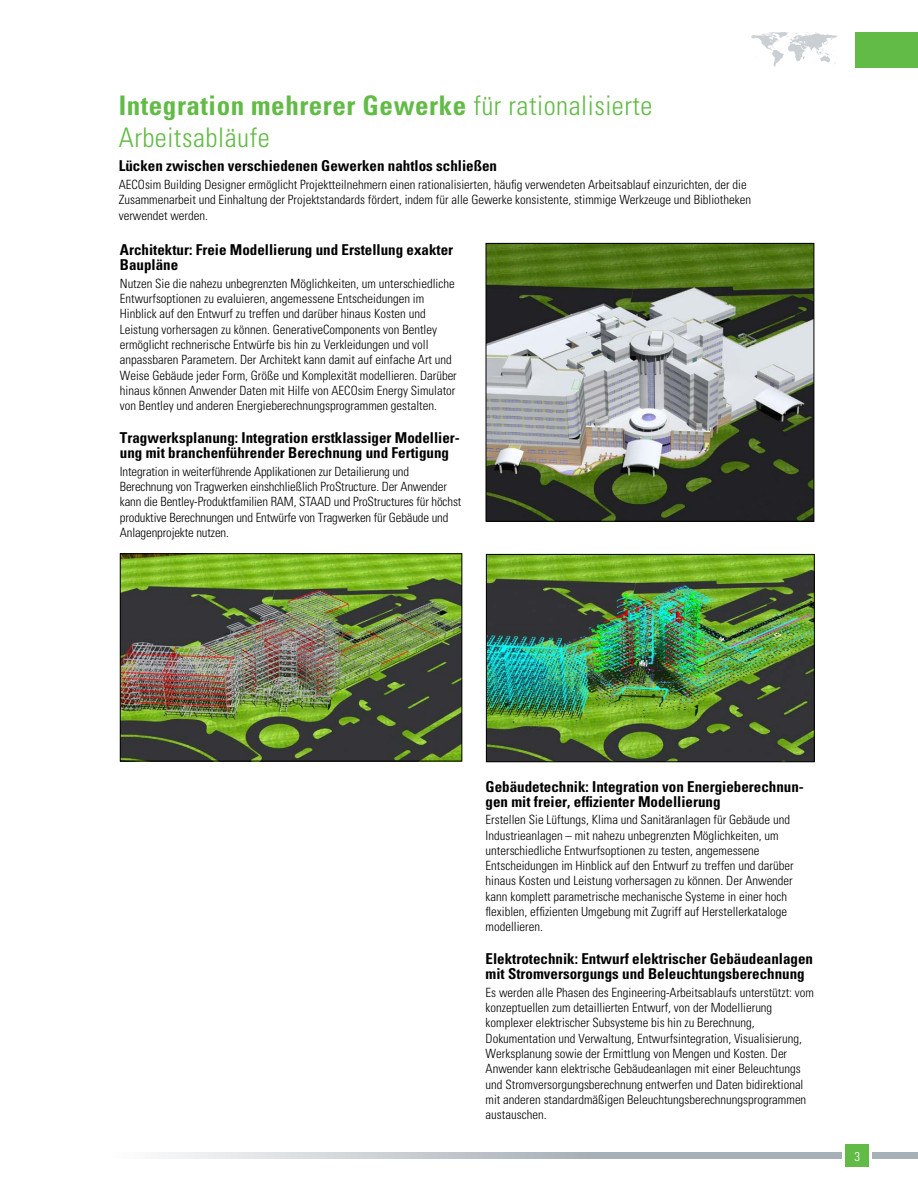
<style>
.page{position:relative;width:918px;height:1188px;background:#fff}
.page>*{position:absolute;margin:0;border:0;box-sizing:border-box;transform-origin:0 0}
.t1{font:300 condensed 27px/32.4px "Univers";letter-spacing:.02em;color:#62bb46}
.t2{font:700 condensed 15px/15px "Univers";color:#000}
.t3{font:300 condensed 12.75px/15.3px "Univers";color:#000}
.t4{font:300 condensed 12.75px "Univers";color:#fff}
.s1{font-weight:700}
</style>
<div class="page">
<div style="left:846px;top:1144px;width:23px;height:22px;background:#62bb46"></div>
<div style="left:872px;top:1152px;width:46px;height:6px;background:#a7afb7"></div>
<svg style="left:162px;top:1152px;width:680px;height:6px;background:#bfc5cb"></svg>
<svg style="left:751px;top:32px;width:87px;height:35px"></svg>
<div style="left:856px;top:32px;width:62px;height:36px;background:#62bb46"></div>
<img style="left:122px;top:555px;width:338px;height:204px">
<div style="left:120px;top:553px;width:342px;height:208px;border:1px solid #000"></div>
<img style="left:488px;top:245px;width:324px;height:275px">
<div style="left:486px;top:243px;width:328px;height:279px;border:1px solid #000"></div>
<img style="left:488px;top:556px;width:325px;height:204px">
<div style="left:486px;top:554px;width:329px;height:208px;border:1px solid #000"></div>
<h1 class="t1" style="left:119px;top:89px;width:535px"><span class="s1">Integration mehrerer Gewerke</span> für rationalisierte<br>Arbeitsabläufe</h1>
<p class="t2" style="left:119px;top:159px;width:380px">Lücken zwischen verschiedenen Gewerken nahtlos schließen</p>
<p class="t3" style="left:119px;top:177px;width:634px">AECOsim Building Designer ermöglicht Projektteilnehmern einen rationalisierten, häufig verwendeten Arbeitsablauf einzurichten, der die<br>Zusammenarbeit und Einhaltung der Projektstandards fördert, indem für alle Gewerke konsistente, stimmige Werkzeuge und Bibliotheken verwendet werden.</p>
<p class="t2" style="left:120px;top:242px;width:335px">Architektur: Freie Modellierung und Erstellung exakter<br>Baupläne</p>
<p class="t3" style="left:120px;top:276px;width:338px">Nutzen Sie die nahezu unbegrenzten Möglichkeiten, um unterschiedliche Entwurfsoptionen zu evaluieren, angemessene Entscheidungen im Hinblick auf den Entwurf zu treffen und darüber hinaus Kosten und Leistung vorhersagen zu können. GenerativeComponents von Bentley ermöglicht rechnerische Entwürfe bis hin zu Verkleidungen und voll anpassbaren Parametern. Der Architekt kann damit auf einfache Art und Weise Gebäude jeder Form, Größe und Komplexität modellieren. Darüber hinaus können Anwender Daten mit Hilfe von AECOsim Energy Simulator von Bentley und anderen Energieberechnungsprogrammen gestalten.</p>
<p class="t2" style="left:120px;top:430px;width:341px">Tragwerksplanung: Integration erstklassiger Modellier&shy;ung mit branchenführender Berechnung und Fertigung</p>
<p class="t3" style="left:120px;top:464px;width:343px">Integration in weiterführende Applikationen zur Detailierung und Berechnung von Tragwerken einshchließlich ProStructure. Der Anwender kann die Bentley-Produktfamilien RAM, STAAD und ProStructures für höchst produktive Berechnungen und Entwürfe von Tragwerken für Gebäude und Anlagenprojekte nutzen.</p>
<p class="t2" style="left:486px;top:779px;width:320px">Gebäudetechnik: Integration von Energieberechnun&shy;gen mit freier, effizienter Modellierung</p>
<p class="t3" style="left:486px;top:812px;width:309px">Erstellen Sie Lüftungs, Klima und Sanitäranlagen für Gebäude und Industrieanlagen – mit nahezu unbegrenzten Möglichkeiten, um unterschiedliche Entwurfsoptionen zu testen, angemessene Entscheidungen im Hinblick auf den Entwurf zu treffen und darüber hinaus Kosten und Leistung vorhersagen zu können. Der Anwender kann komplett parametrische mechanische Systeme in einer hoch flexiblen, effizienten Umgebung mit Zugriff auf Herstellerkataloge modellieren.</p>
<p class="t2" style="left:486px;top:951px;width:329px">Elektrotechnik: Entwurf elektrischer Gebäudeanlagen mit Stromversorgungs und Beleuchtungsberechnung</p>
<p class="t3" style="left:486px;top:985px;width:330px">Es werden alle Phasen des Engineering-Arbeitsablaufs unterstützt: vom konzeptuellen zum detaillierten Entwurf, von der Modellierung komplexer elektrischer Subsysteme bis hin zu Berechnung, Dokumentation und Verwaltung, Entwurfsintegration, Visualisierung, Werksplanung sowie der Ermittlung von Mengen und Kosten. Der Anwender kann elektrische Gebäudeanlagen mit einer Beleuchtungs und Stromversorgungsberechnung entwerfen und Daten bidirektional mit anderen standardmäßigen Beleuchtungsberechnungsprogrammen austauschen.</p>
<p class="t4" style="left:854px;top:1148px;width:7px">3</p>
</div>
